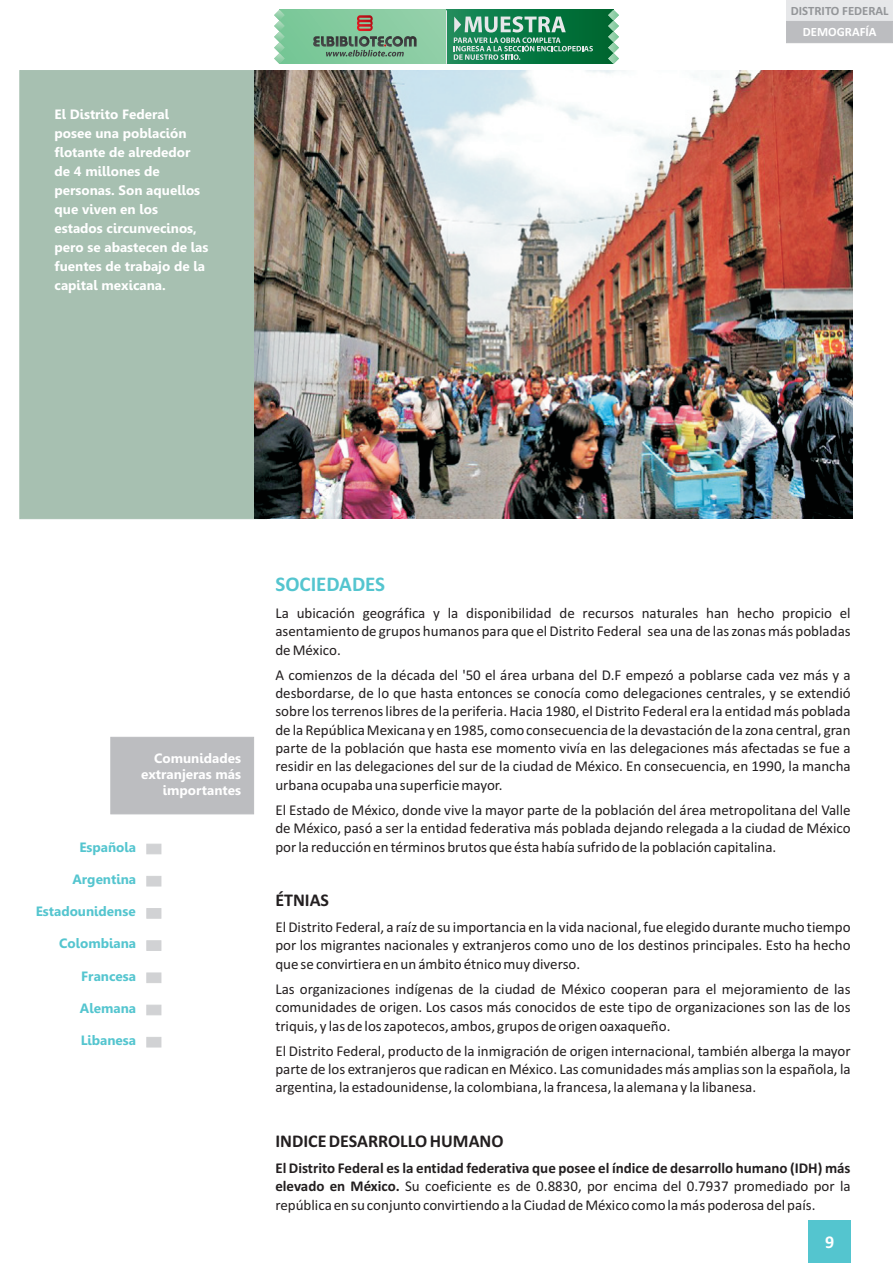
<style>
.page{position:relative;width:893px;height:1263px;background:#fff}
.page>*{position:absolute;margin:0;border:0;box-sizing:border-box;transform-origin:0 0}
.t1{font:700 21px "Calibri";color:#54c5cf}
.t2{font:700 18px "Calibri";color:#231f20}
.t3{font:700 18px "Calibri";color:#fff}
.t4{font:15px/18.3px "Calibri";color:#231f20;text-align:justify}
.t5{font:700 13.5px/19px "Gisha";color:#fff}
.t6{font:700 13.5px "Gisha";color:#54c5cf}
.t7{font:700 12.75px "Calibri";color:#939598}
.t8{font:700 12.75px "Calibri";color:#fff}
.s1{font-weight:700}
</style>
<div class="page">
<div style="left:20px;top:70px;width:247px;height:449px;background:#a7c0b1"></div>
<div style="left:786px;top:0;width:107px;height:22px;background:#e6e7e9"></div>
<div style="left:786px;top:21px;width:107px;height:22px;background:#bcbdc0"></div>
<div style="left:808px;top:1220px;width:42px;height:43px;background:#54c5cf"></div>
<img style="left:255px;top:71px;width:597px;height:448px">
<div style="left:111px;top:737px;width:143px;height:77px;background:#bcbdc0"></div>
<div style="left:147px;top:844px;width:14px;height:10px;background:#d1d2d4"></div>
<div style="left:147px;top:876px;width:14px;height:10px;background:#d1d2d4"></div>
<div style="left:147px;top:908px;width:14px;height:10px;background:#d1d2d4"></div>
<div style="left:147px;top:940px;width:14px;height:10px;background:#d1d2d4"></div>
<div style="left:147px;top:973px;width:14px;height:10px;background:#d1d2d4"></div>
<div style="left:147px;top:1005px;width:14px;height:10px;background:#d1d2d4"></div>
<div style="left:147px;top:1037px;width:14px;height:10px;background:#d1d2d4"></div>
<svg style="left:285px;top:10px;width:161px;height:54px;background:#85cba0"></svg>
<svg style="left:318px;top:398px;width:59px;height:25px"></svg>
<svg style="left:377px;top:398px;width:7px;height:25px"></svg>
<svg style="left:388px;top:398px;width:34px;height:25px"></svg>
<svg style="left:425px;top:398px;width:7px;height:25px"></svg>
<img style="left:435px;top:397px;width:145px;height:27px">
<div style="left:446px;top:10px;width:168px;height:54px;background:linear-gradient(to right,#1a8c5b,#00642b)"></div>
<svg style="left:274px;top:10px;width:11px;height:54px"></svg>
<svg style="left:608px;top:10px;width:11px;height:54px"></svg>
<svg style="left:312px;top:15px;width:105px;height:42px;background:#7aa887"></svg>
<svg style="left:454px;top:16px;width:139px;height:44px;background:#469671"></svg>
<hr style="left:446px;top:10px;width:1px;height:54px;background:#e6e7e9">
<p class="t5" style="left:55px;top:106px;width:155px">El Distrito Federal posee una población flotante de alrededor de 4 millones de personas. Son aquellos que viven en los estados circunvecinos, pero se abastecen de las fuentes de trabajo de la capital mexicana.</p>
<p class="t7" style="left:791px;top:5px;width:99px">DISTRITO FEDERAL</p>
<p class="t8" style="left:803px;top:26px;width:75px">DEMOGRAFÍA</p>
<p class="t5" style="left:141px;top:752px;width:101px;line-height:15.8px;text-align:right">Comunidades extranjeras más importantes</p>
<p class="t6" style="left:79px;top:842px;width:58px">Española</p>
<p class="t6" style="left:72px;top:874px;width:65px">Argentina</p>
<p class="t6" style="left:36px;top:906px;width:101px">Estadounidense</p>
<p class="t6" style="left:59px;top:938px;width:79px">Colombiana</p>
<p class="t6" style="left:81px;top:970px;width:56px">Francesa</p>
<p class="t6" style="left:80px;top:1003px;width:58px">Alemana</p>
<p class="t6" style="left:81px;top:1035px;width:57px">Libanesa</p>
<h1 class="t1" style="left:275px;top:575px;width:111px">SOCIEDADES</h1>
<p class="t4" style="left:275px;top:605px;width:577px">La ubicación geográfica y la disponibilidad de recursos naturales han hecho propicio el asentamiento de grupos humanos para que el Distrito Federal sea una de las zonas más pobladas de México.</p>
<p class="t4" style="left:275px;top:667px;width:577px">A comienzos de la década del '50 el área urbana del D.F empezó a poblarse cada vez más y a desbordarse, de lo que hasta entonces se conocía como delegaciones centrales, y se extendió sobre los terrenos libres de la periferia. Hacia 1980, el Distrito Federal era la entidad más poblada de la República Mexicana y en 1985, como consecuencia de la devastación de la zona central, gran parte de la población que hasta ese momento vivía en las delegaciones más afectadas se fue a residir en las delegaciones del sur de la ciudad de México. En consecuencia, en 1990, la mancha urbana ocupaba una superficie mayor.</p>
<p class="t4" style="left:275px;top:802px;width:577px">El Estado de México, donde vive la mayor parte de la población del área metropolitana del Valle de México, pasó a ser la entidad federativa más poblada dejando relegada a la ciudad de México por la reducción en términos brutos que ésta había sufrido de la población capitalina.</p>
<p class="t2" style="left:275px;top:892px;width:55px">ÉTNIAS</p>
<p class="t4" style="left:275px;top:919px;width:577px">El Distrito Federal, a raíz de su importancia en la vida nacional, fue elegido durante mucho tiempo por los migrantes nacionales y extranjeros como uno de los destinos principales. Esto ha hecho que se convirtiera en un ámbito étnico muy diverso.</p>
<p class="t4" style="left:275px;top:981px;width:577px">Las organizaciones indígenas de la ciudad de México cooperan para el mejoramiento de las comunidades de origen. Los casos más conocidos de este tipo de organizaciones son las de los triquis, y las de los zapotecos, ambos, grupos de origen oaxaqueño.</p>
<p class="t4" style="left:275px;top:1043px;width:577px">El Distrito Federal, producto de la inmigración de origen internacional, también alberga la mayor parte de los extranjeros que radican en México. Las comunidades más amplias son la española, la argentina, la estadounidense, la colombiana, la francesa, la alemana y la libanesa.</p>
<p class="t2" style="left:275px;top:1133px;width:230px">INDICE DESARROLLO HUMANO</p>
<p class="t4" style="left:275px;top:1160px;width:577px"><span class="s1">El Distrito Federal es la entidad federativa que posee el índice de desarrollo humano (IDH) más elevado en México.</span> Su coeficiente es de 0.8830, por encima del 0.7937 promediado por la república en su conjunto convirtiendo a la Ciudad de México como la más poderosa del país.</p>
<p class="t3" style="left:825px;top:1234px;width:11px">9</p>
</div>
